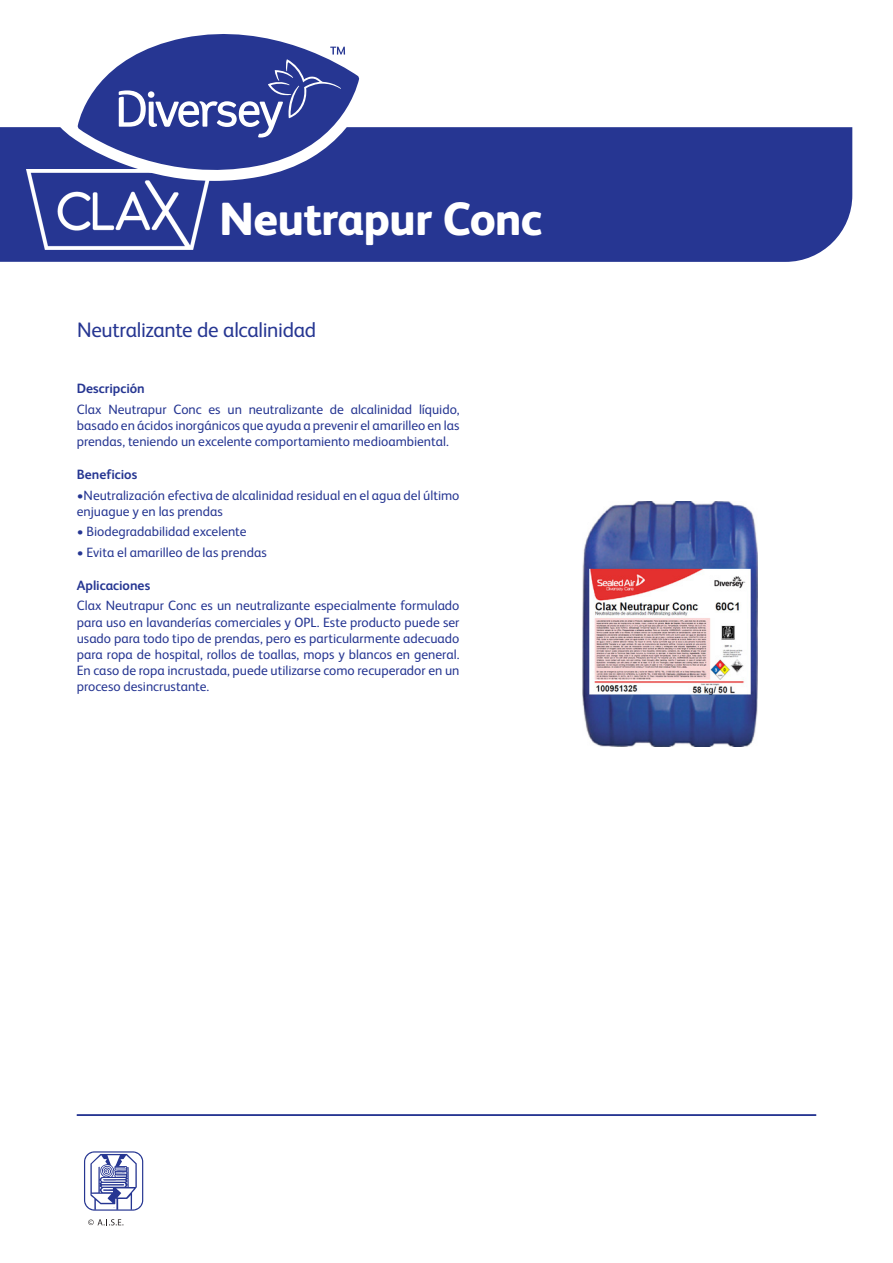
<style>
.page{position:relative;width:893px;height:1263px;background:#fff}
.page>*{position:absolute;margin:0;border:0;box-sizing:border-box;transform-origin:0 0}
.t1{font:800 46.5px "FS Albert Pro";letter-spacing:-.02em;color:#fff}
.Product_Description{font:21px "FS Albert Pro";letter-spacing:-.015em;color:#263692}
.Maintext{font:13.5px/16.2px "FS Albert Pro";color:#263692;text-align:justify}
.Subheads{font:700 13.5px "FS Albert Pro";color:#263692}
</style>
<div class="page">
<div style="left:0;top:127px;width:852px;height:135px;background:#263692"></div>
<hr style="left:77px;top:1114px;width:739px;height:2px;background:#263692">
<svg style="left:88px;top:1219px;width:35px;height:6px"></svg>
<img style="left:26px;top:170px;width:185px;height:79px">
<img style="left:583px;top:502px;width:174px;height:244px">
<svg style="left:84px;top:1151px;width:59px;height:60px"></svg>
<svg style="left:58px;top:78px;width:316px;height:103px"></svg>
<svg style="left:78px;top:34px;width:281px;height:148px;fill:#263692"></svg>
<svg style="left:119px;top:47px;width:226px;height:91px;background:#4a58a4"></svg>
<p class="t1" style="left:219px;top:183px;width:325px">Neutrapur Conc</p>
<p class="Product_Description" style="left:77px;top:315px;width:241px">Neutralizante de alcalinidad</p>
<p class="Subheads" style="left:77px;top:379px;width:70px">Descripción</p>
<p class="Maintext" style="left:77px;top:400px;width:384px">Clax Neutrapur Conc es un neutralizante de alcalinidad líquido, basado en ácidos inorgánicos que ayuda a prevenir el amarilleo en las prendas, teniendo un excelente comportamiento medioambiental.</p>
<p class="Subheads" style="left:77px;top:465px;width:62px">Beneficios</p>
<p class="Maintext" style="left:77px;top:486px;width:384px">•Neutralización efectiva de alcalinidad residual en el agua del último enjuague y en las prendas</p>
<p class="Maintext" style="left:77px;top:523px;width:171px">• Biodegradabilidad excelente</p>
<p class="Maintext" style="left:77px;top:543px;width:192px">• Evita el amarilleo de las prendas</p>
<p class="Subheads" style="left:77px;top:576px;width:75px">Aplicaciones</p>
<p class="Maintext" style="left:77px;top:597px;width:384px">Clax Neutrapur Conc es un neutralizante especialmente formulado para uso en lavanderías comerciales y OPL. Este producto puede ser usado para todo tipo de prendas, pero es particularmente adecuado para ropa de hospital, rollos de toallas, mops y blancos en general.<br>En caso de ropa incrustada, puede utilizarse como recuperador en un proceso desincrustante.</p>
</div>
